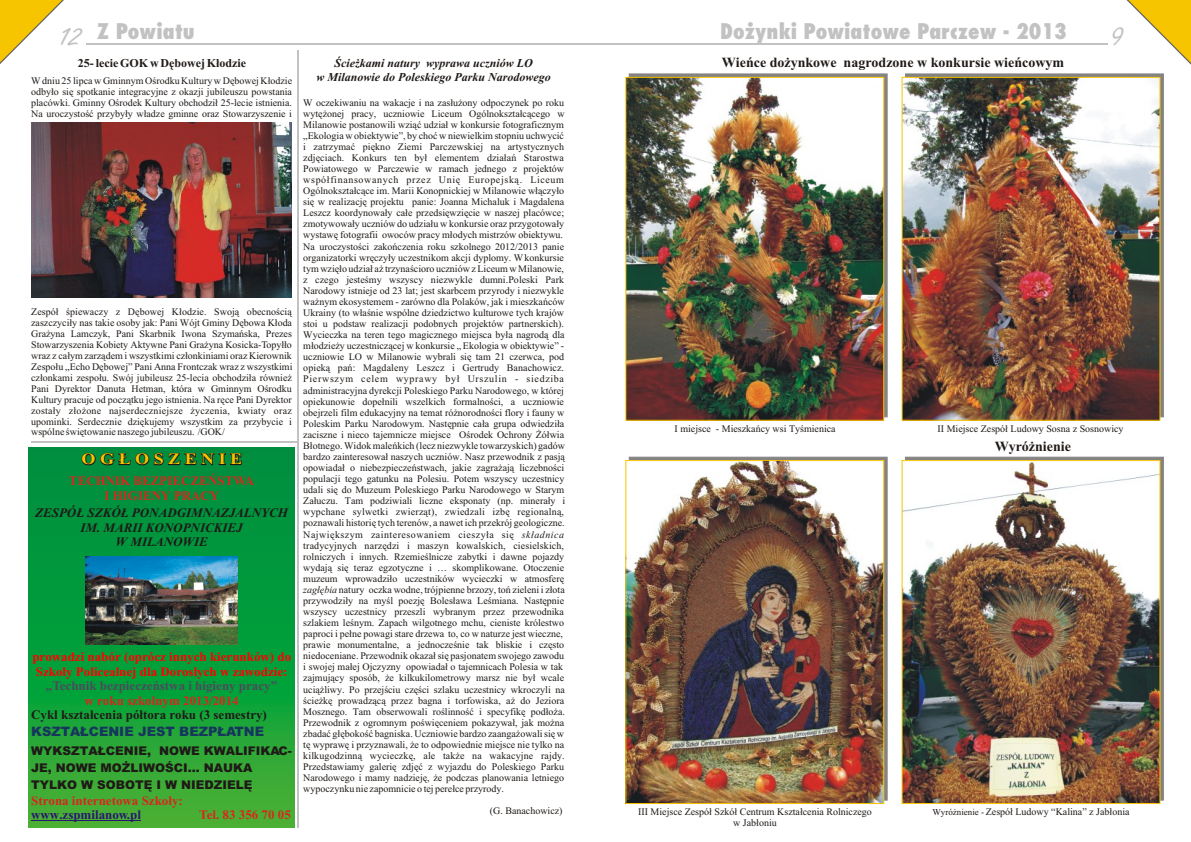
<style>
.page{position:relative;width:1191px;height:842px;background:#fff}
.page>*{position:absolute;margin:0;border:0;box-sizing:border-box;transform-origin:0 0}
.t1{font:33.9px "PL Freeport";color:#c2c2c2}
.t2{font:800 21px "Fujiyama";color:#c2c2c2}
.t3{font:700 16px "Times New Roman CE";letter-spacing:.25em;color:#f7c400;scale:1.13 1}
.t4{font:700 14px "Times New Roman CE";color:#1f1a17}
.t5{font:700 13px/14.4px "Times New Roman CE";color:#d9261c;text-align:center}
.t6{font:700 13px/14.4px "Times New Roman CE";color:#f00}
.t7{font:italic 700 13px/14.4px "Times New Roman CE";color:#1f1a17;text-align:center}
.t8{font:700 13px "Times New Roman CE";color:#1f1a17}
.t9{font:700 13px "Times New Roman CE";color:#4f4a5c}
.t10{font:13px "Arial MTCE Black";color:#17365c}
.t11{font:700 13px "Times New Roman";color:#291770}
.t12{font:700 13px "Times New Roman";color:#d9261c}
.t13{font:12px/16.9px "Arial MTCE Black";color:#1f1a17}
.t14{font:italic 700 12px/13.3px "Times New Roman CE";color:#1f1a17;text-align:center}
.t15{font:700 12px "Times New Roman CE";color:#1f1a17}
.t16{font:10.1px "Times New Roman CE";color:#1f1a17}
.t17{font:10px/11.1px "Times New Roman CE";color:#1f1a17;text-align:justify}
.s1{font-style:italic}
.s2{font-size:9.1px}
</style>
<div class="page">
<img style="left:29px;top:447px;width:265px;height:381px">
<div style="left:629px;top:457px;width:259px;height:343px;background:linear-gradient(to right,#858282,#858282);border:1px solid #858282"></div>
<div style="left:905px;top:457px;width:259px;height:343px;background:linear-gradient(to right,#858282,#858282);border:1px solid #858282"></div>
<svg style="left:629px;top:74px;width:259px;height:343px;fill:#858282"></svg>
<svg style="left:905px;top:74px;width:259px;height:343px;fill:#858282"></svg>
<img style="left:31px;top:123px;width:261px;height:174px">
<hr style="left:87px;top:43px;width:1021px;height:2px;background:#c2c2c2">
<svg style="left:1108px;top:0;width:83px;height:83px"></svg>
<svg style="left:0;top:0;width:64px;height:64px"></svg>
<hr style="left:297px;top:51px;width:2px;height:777px;background:#c2c2c2">
<hr style="left:31px;top:441px;width:266px;height:2px;background:#c2c2c2">
<img style="left:627px;top:462px;width:255px;height:340px">
<div style="left:625px;top:460px;width:259px;height:344px;border:1px solid #f7c400"></div>
<img style="left:627px;top:79px;width:255px;height:340px">
<div style="left:625px;top:77px;width:259px;height:344px;border:1px solid #f7c400"></div>
<img style="left:904px;top:462px;width:254px;height:340px">
<div style="left:902px;top:460px;width:258px;height:344px;border:1px solid #f7c400"></div>
<img style="left:904px;top:79px;width:254px;height:340px">
<div style="left:902px;top:77px;width:258px;height:344px;border:1px solid #f7c400"></div>
<img style="left:86px;top:556px;width:151px;height:88px">
<hr style="left:31px;top:820px;width:110px;height:1px;background:#291770">
<h2 class="t2" style="left:97px;top:23px;width:99px">Z Powiatu</h2>
<h2 class="t2" style="left:720px;top:23px;width:348px">Do¿ynki Powiatowe Parczew - 2013</h2>
<h1 class="t1" style="left:60px;top:15px;width:22px">12</h1>
<h1 class="t1" style="left:1111px;top:15px;width:12px">9</h1>
<p class="t15" style="left:78px;top:59px;width:170px">25- lecie GOK w Dêbowej K³odzie</p>
<p class="t17" style="left:31px;top:76px;width:262px">W dniu 25 lipca w Gminnym Oœrodku Kultury w Dêbowej K³odzie odby³o siê spotkanie integracyjne z okazji jubileuszu powstania placówki. Gminny Oœrodek Kultury obchodzi³ 25-lecie istnienia.<br>Na uroczystoœæ przyby³y w³adze gminne oraz Stowarzyszenie i</p>
<p class="t17" style="left:31px;top:307px;width:263px">Zespó³ œpiewaczy z Dêbowej K³odzie. Swoj¹ obecnoœci¹ zaszczyci³y nas takie osoby jak: Pani Wójt Gminy Dêbowa K³oda Gra¿yna Lamczyk, Pani Skarbnik Iwona Szymañska, Prezes Stowarzyszenia Kobiety Aktywne Pani Gra¿yna Kosicka-Topy³³o wraz z ca³ym zarz¹dem i wszystkimi cz³onkiniami oraz Kierownik Zespo³u „Echo Dêbowej” Pani Anna Frontczak wraz z wszystkimi cz³onkami zespo³u. Swój jubileusz 25-lecia obchodzi³a równie¿ Pani Dyrektor Danuta Hetman, która w Gminnym Oœrodku Kultury pracuje od pocz¹tku jego istnienia. Na rêce Pani Dyrektor zosta³y z³o¿one najserdeczniejsze ¿yczenia, kwiaty oraz upominki. Serdecznie dziêkujemy wszystkim za przybycie i wspólne œwiêtowanie naszego jubileuszu. /GOK/</p>
<h3 class="t3" style="left:82px;top:454px;width:144px">OG£OSZENIE</h3>
<h3 class="t5" style="left:69px;top:475px;width:187px">TECHNIK BEZPIECZEÑSTWA<br>I HIGIENY PRACY</h3>
<h3 class="t7" style="left:35px;top:507px;width:254px">ZESPÓ£ SZKÓ£ PONADGIMNAZJALNYCH<br>IM. MARII KONOPNICKIEJ<br>W MILANOWIE</h3>
<h3 class="t6" style="left:32px;top:651px;width:260px">prowadzi nabór (oprócz innych kierunków) do<br>Szko³y Policealnej dla Doros³ych w zawodzie:</h3>
<h3 class="t9" style="left:46px;top:681px;width:233px">„Technik bezpieczeñstwa i higieny pracy”</h3>
<h3 class="t5" style="left:85px;top:694px;width:156px">w roku szkolnym 2013/2014</h3>
<h3 class="t10" style="left:31px;top:727px;width:234px">KSZTA£CENIE JEST BEZP£ATNE</h3>
<p class="t13" style="left:31px;top:744px;width:262px">WYKSZTA£CENIE, NOWE KWALIFIKAC-<br>JE, NOWE MO¯LIWOŒCI… NAUKA<br>TYLKO W SOBOTÊ I W NIEDZIELÊ</p>
<h3 class="t5" style="left:31px;top:794px;width:153px">Strona internetowa Szko³y:</h3>
<h3 class="t11" style="left:31px;top:810px;width:111px">www.zspmilanow.pl</h3>
<h3 class="t12" style="left:199px;top:810px;width:93px">Tel. 83 356 70 05</h3>
<h3 class="t8" style="left:31px;top:710px;width:237px">Cykl kszta³cenia pó³tora roku (3 semestry)</h3>
<p class="t14" style="left:317px;top:58px;width:236px">Œcie¿kami natury wyprawa uczniów LO<br>w Milanowie do Poleskiego Parku Narodowego</p>
<p class="t17" style="left:303px;top:98px;width:263px;text-align:left">W oczekiwaniu na wakacje i na zas³u¿ony odpoczynek po roku wytê¿onej pracy, uczniowie Liceum Ogólnokszta³c¹cego w Milanowie postanowili wzi¹æ udzia³ w konkursie fotograficznym „Ekologia w obiektywie”, by choæ w niewielkim stopniu uchwyciæ i zatrzymaæ piêkno Ziemi Parczewskiej na artystycznych zdjêciach. Konkurs ten by³ elementem dzia³añ Starostwa Powiatowego w Parczewie w ramach jednego z projektów wspó³finansowanych przez Uniê Europejsk¹. Liceum Ogólnokszta³c¹ce im. Marii Konopnickiej w Milanowie w³¹czy³o siê w realizacjê projektu panie: Joanna Michaluk i Magdalena Leszcz koordynowa³y ca³e przedsiêwziêcie w naszej placówce; zmotywowa³y uczniów do udzia³u w konkursie oraz przygotowa³y wystawê fotografii owoców pracy m³odych mistrzów obiektywu.<br>Na uroczystoœci zakoñczenia roku szkolnego 2012/2013 panie organizatorki wrêczy³y uczestnikom akcji dyplomy. W konkursie tym wziê³o udzia³ a¿ trzynaœcioro uczniów z Liceum w Milanowie, z czego jesteœmy wszyscy niezwykle dumni.Poleski Park Narodowy istnieje od 23 lat; jest skarbcem przyrody i niezwykle wa¿nym ekosystemem - zarówno dla Polaków, jak i mieszkañców Ukrainy (to w³aœnie wspólne dziedzictwo kulturowe tych krajów stoi u podstaw realizacji podobnych projektów partnerskich).<br>Wycieczka na teren tego magicznego miejsca by³a nagrod¹ dla m³odzie¿y uczestnicz¹cej w konkursie „ Ekologia w obiektywie” - uczniowie LO w Milanowie wybrali siê tam 21 czerwca, pod opiek¹ pañ: Magdaleny Leszcz i Gertrudy Banachowicz.<br>Pierwszym celem wyprawy by³ Urszulin - siedziba administracyjna dyrekcji Poleskiego Parku Narodowego, w której opiekunowie dope³nili wszelkich formalnoœci, a uczniowie obejrzeli film edukacyjny na temat ró¿norodnoœci flory i fauny w Poleskim Parku Narodowym. Nastêpnie ca³a grupa odwiedzi³a zaciszne i nieco tajemnicze miejsce Oœrodek Ochrony ¯ó³wia B³otnego. Widok maleñkich (lecz niezwykle towarzyskich) gadów bardzo zainteresowa³ naszych uczniów. Nasz przewodnik z pasj¹ opowiada³ o niebezpieczeñstwach, jakie zagra¿aj¹ liczebnoœci populacji tego gatunku na Polesiu. Potem wszyscy uczestnicy udali siê do Muzeum Poleskiego Parku Narodowego w Starym Za³uczu. Tam podziwiali liczne eksponaty (np. minera³y i wypchane sylwetki zwierz¹t), zwiedzali izbê regionaln¹, poznawali historiê tych terenów, a nawet ich przekrój geologiczne.<br>Najwiêkszym zainteresowaniem cieszy³a siê <span class="s1">sk³adnica </span>tradycyjnych narzêdzi i maszyn kowalskich, ciesielskich, rolniczych i innych. Rzemieœlnicze zabytki i dawne pojazdy wydaj¹ siê teraz egzotyczne i … skomplikowane. Otoczenie muzeum wprowadzi³o uczestników wycieczki w atmosferê <span class="s1">zag³êbia</span> natury oczka wodne, trójpienne brzozy, toñ zieleni i z³ota przywodzi³y na myœl poezjê Boles³awa Leœmiana. Nastêpnie wszyscy uczestnicy przeszli wybranym przez przewodnika szlakiem leœnym. Zapach wilgotnego mchu, cieniste królestwo paproci i pe³ne powagi stare drzewa to, co w naturze jest wieczne, prawie monumentalne, a jednoczeœnie tak bliskie i czêsto niedoceniane. Przewodnik okaza³ siê pasjonatem swojego zawodu i swojej ma³ej Ojczyzny opowiada³ o tajemnicach Polesia w tak zajmuj¹cy sposób, ¿e kilkukilometrowy marsz nie by³ wcale uci¹¿liwy. Po przejœciu czêœci szlaku uczestnicy wkroczyli na œcie¿kê prowadz¹c¹ przez bagna i torfowiska, a¿ do Jeziora Mosznego. Tam obserwowali roœlinnoœæ i specyfikê pod³o¿a.<br>Przewodnik z ogromnym poœwiêceniem pokazywa³, jak mo¿na zbadaæ g³êbokoœæ bagniska. Uczniowie bardzo zaanga¿owali siê w tê wyprawê i przyznawali, ¿e to odpowiednie miejsce nie tylko na kilkugodzinn¹ wycieczkê, ale tak¿e na wakacyjne rajdy.<br>Przedstawiamy galeriê zdjêæ z wyjazdu do Poleskiego Parku Narodowego i mamy nadziejê, ¿e podczas planowania letniego wypoczynku nie zapomnicie o tej pere³ce przyrody.</p>
<p class="t17" style="left:490px;top:806px;width:74px">(G. Banachowicz)</p>
<h3 class="t4" style="left:722px;top:58px;width:344px">Wieñce do¿ynkowe nagrodzone w konkursie wieñcowym</h3>
<p class="t17" style="left:675px;top:424px;width:163px">I miejsce - Mieszkañcy wsi Tyœmienica</p>
<p class="t17" style="left:938px;top:424px;width:188px">II Miejsce Zespó³ Ludowy Sosna z Sosnowicy</p>
<h3 class="t4" style="left:995px;top:441px;width:78px">Wyró¿nienie</h3>
<p class="t17" style="left:638px;top:807px;width:235px;text-align:center">III Miejsce Zespó³ Szkó³ Centrum Kszta³cenia Rolniczego w Jab³oniu</p>
<p class="t16" style="left:932px;top:808px;width:199px"><span class="s2">Wyró¿nienie -</span> Zespó³ Ludowy “Kalina” z Jab³onia</p>
</div>
